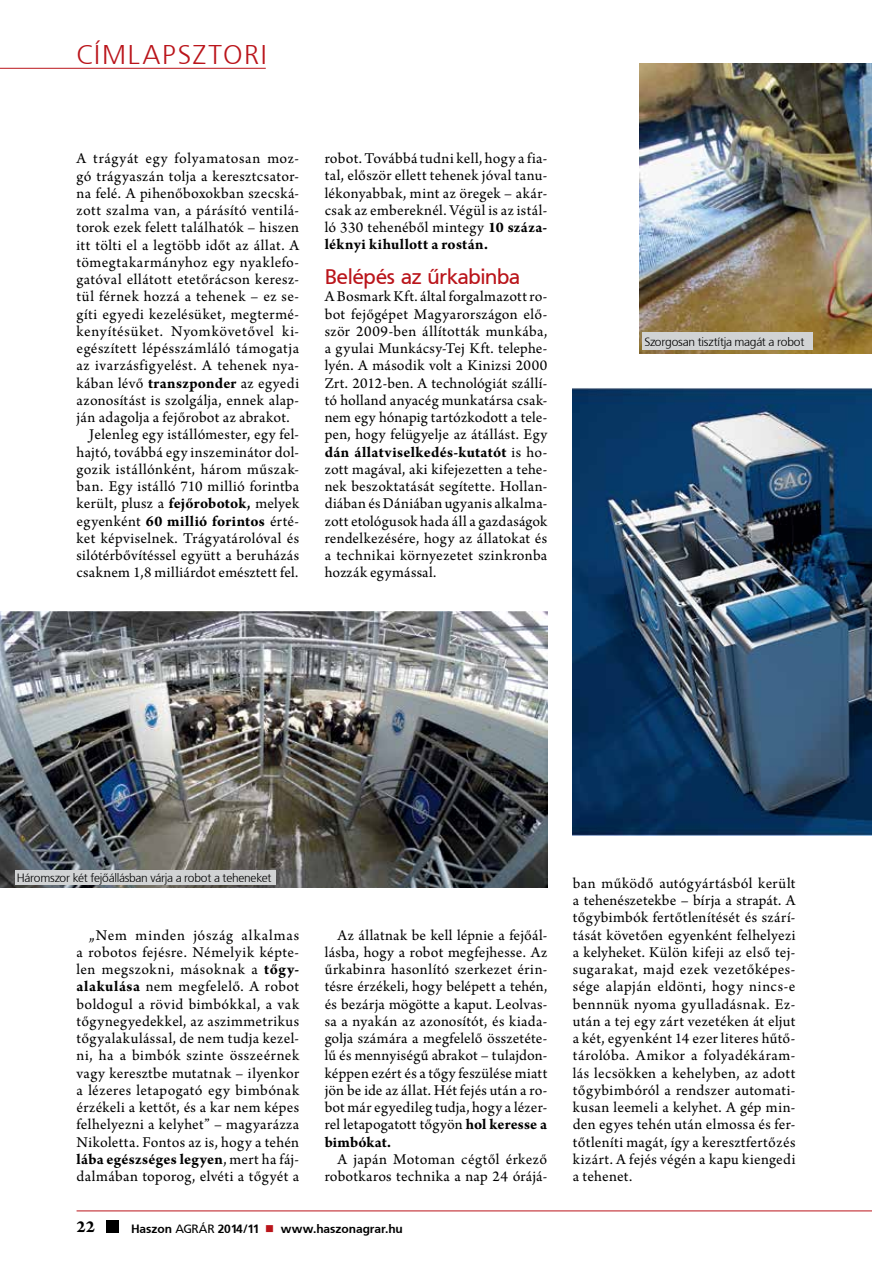
<style>
.page{position:relative;width:872px;height:1263px;background:#fff}
.page>*{position:absolute;margin:0;border:0;box-sizing:border-box;transform-origin:0 0}
.t1{font:27px "Frutiger Lt PFL";letter-spacing:.11em;color:#ba141a}
.t2{font:21px "Frutiger PFL";letter-spacing:.015em;color:#ba141a}
.t3{font:700 18px "Arno Pro";color:#000}
.t4{font:15.75px/17.2px "Arno Pro";letter-spacing:.025em;color:#000;text-align:justify}
.t5{font:700 15.75px "Arno Pro";letter-spacing:.035em;color:#000}
.t6{font:12px "Frutiger Lt PFL";letter-spacing:.015em;color:#000}
.t7{font:700 12px "Frutiger PFL";letter-spacing:.02em;color:#000}
.s1{font-weight:700}
.s2{font-weight:400}
.s3{color:#ba141a}
</style>
<div class="page">
<div style="left:106px;top:1221px;width:13px;height:12px;background:#000"></div>
<hr style="left:77px;top:1210px;width:795px;height:1px;background:#ba141a">
<hr style="left:0;top:68px;width:266px;height:1px;background:#ba141a">
<img style="left:639px;top:64px;width:233px;height:289px">
<img style="left:0;top:612px;width:547px;height:276px">
<img style="left:573px;top:388px;width:299px;height:448px">
<div style="left:642px;top:333px;width:170px;height:17px;background:#d1d3d4"></div>
<div style="left:15px;top:871px;width:261px;height:14px;background:#d1d3d4"></div>
<h1 class="t1" style="left:77px;top:37px;width:191px">CÍMLAPSZTORI</h1>
<p class="t4" style="left:77px;top:151px;width:224px">A trágyát egy folyamatosan moz-</p>
<p class="t4" style="left:77px;top:168px;width:224px">gó trágyaszán tolja a keresztcsator-</p>
<p class="t4" style="left:77px;top:185px;width:224px">na felé. A pihenőboxokban szecská-</p>
<p class="t4" style="left:77px;top:202px;width:224px">zott szalma van, a párásító ventilá-</p>
<p class="t4" style="left:77px;top:220px;width:224px">torok ezek felett találhatók – hiszen</p>
<p class="t4" style="left:77px;top:237px;width:224px">itt tölti el a legtöbb időt az állat. A</p>
<p class="t4" style="left:77px;top:254px;width:224px">tömegtakarmányhoz egy nyaklefo-</p>
<p class="t4" style="left:77px;top:271px;width:224px">gatóval ellátott etetőrácson keresz-</p>
<p class="t4" style="left:77px;top:289px;width:224px">tül férnek hozzá a tehenek – ez se-</p>
<p class="t4" style="left:77px;top:306px;width:224px">gíti egyedi kezelésüket, megtermé-</p>
<p class="t4" style="left:77px;top:323px;width:224px">kenyítésüket. Nyomkövetővel ki-</p>
<p class="t4" style="left:77px;top:340px;width:224px">egészített lépésszámláló támogatja</p>
<p class="t4" style="left:77px;top:358px;width:224px">az ivarzásfigyelést. A tehenek nya-</p>
<p class="t4" style="left:77px;top:375px;width:224px">kában lévő <span class="s1">transzponder</span> az egyedi</p>
<p class="t4" style="left:77px;top:392px;width:224px">azonosítást is szolgálja, ennek alap-</p>
<p class="t4" style="left:77px;top:409px;width:215px">ján adagolja a fejőrobot az abrakot.</p>
<p class="t4" style="left:89px;top:427px;width:211px">Jelenleg egy istállómester, egy fel-</p>
<p class="t4" style="left:77px;top:444px;width:224px">hajtó, továbbá egy inszeminátor dol-</p>
<p class="t4" style="left:77px;top:461px;width:224px">gozik istállónként, három műszak-</p>
<p class="t4" style="left:77px;top:478px;width:224px">ban. Egy istálló 710 millió forintba</p>
<p class="t4" style="left:77px;top:496px;width:224px">került, plusz a <span class="s1">fejőrobotok,</span> melyek</p>
<p class="t5" style="left:77px;top:512px;width:224px"><span class="s2">egyenként</span> 60 millió forintos <span class="s2">érté-</span></p>
<p class="t4" style="left:77px;top:530px;width:224px">ket képviselnek. Trágyatárolóval és</p>
<p class="t4" style="left:77px;top:547px;width:224px">silótérbővítéssel együtt a beruházás</p>
<p class="t4" style="left:77px;top:565px;width:223px">csaknem 1,8 milliárdot emésztett fel.</p>
<p class="t4" style="left:325px;top:151px;width:224px">robot. Továbbá tudni kell, hogy a fia&shy;tal, először ellett tehenek jóval tanu&shy;lékonyabbak, mint az öregek – akár&shy;csak az embereknél. Végül is az istál&shy;ló 330 tehenéből mintegy <span class="s1">10 száza&shy;léknyi kihullott a rostán.</span></p>
<h2 class="t2" style="left:325px;top:263px;width:196px">Belépés az űrkabinba</h2>
<p class="t4" style="left:325px;top:289px;width:224px">A Bosmark Kft. által forgalmazott ro&shy;bot fejőgépet Magyarországon elő&shy;ször 2009-ben állították munkába, a gyulai Munkácsy-Tej Kft. telephe&shy;lyén. A második volt a Kinizsi 2000<br>Zrt. 2012-ben. A technológiát szállí&shy;tó holland anyacég munkatársa csak&shy;nem egy hónapig tartózkodott a tele&shy;pen, hogy felügyelje az átállást. Egy <span class="s1">dán állatviselkedés-kutatót</span> is ho&shy;zott magával, aki kifejezetten a tehe&shy;nek beszoktatását segítette. Hollan&shy;diában és Dániában ugyanis alkalma&shy;zott etológusok hada áll a gazdaságok rendelkezésére, hogy az állatokat és a technikai környezetet szinkronba hozzák egymással.</p>
<p class="t6" style="left:644px;top:334px;width:161px">Szorgosan tisztítja magát a robot</p>
<p class="t6" style="left:17px;top:870px;width:256px">Háromszor két fejőállásban várja a robot a teheneket</p>
<p class="t4" style="left:77px;top:927px;width:224px;text-indent:13px">„Nem minden jószág alkalmas a robotos fejésre. Némelyik képte&shy;len megszokni, másoknak a <span class="s1">tőgy&shy;alakulása</span> nem megfelelő. A robot boldogul a rövid bimbókkal, a vak tőgynegyedekkel, az aszimmetrikus tőgyalakulással, de nem tudja kezel&shy;ni, ha a bimbók szinte összeérnek vagy keresztbe mutatnak – ilyenkor a lézeres letapogató egy bimbónak érzékeli a kettőt, és a kar nem képes felhelyezni a kelyhet” – magyarázza Nikoletta. Fontos az is, hogy a tehén <span class="s1">lába egészséges legyen</span>, mert ha fáj&shy;dalmában toporog, elvéti a tőgyét a</p>
<p class="t4" style="left:325px;top:927px;width:224px;text-indent:13px">Az állatnak be kell lépnie a fejőál&shy;lásba, hogy a robot megfejhesse. Az űrkabinra hasonlító szerkezet érin&shy;tésre érzékeli, hogy belépett a tehén, és bezárja mögötte a kaput. Leolvas&shy;sa a nyakán az azonosítót, és kiada&shy;golja számára a megfelelő összetéte&shy;lű és mennyiségű abrakot – tulajdon&shy;képpen ezért és a tőgy feszülése miatt jön be ide az állat. Hét fejés után a ro&shy;bot már egyedileg tudja, hogy a lézer&shy;rel letapogatott tőgyön <span class="s1">hol keresse a bimbókat.</span></p>
<p class="t4" style="left:325px;top:1151px;width:224px;text-align:right">A japán Motoman cégtől érkező robotkaros technika a nap 24 órájá-</p>
<p class="t3" style="left:77px;top:1216px;width:20px">22</p>
<p class="t7" style="left:131px;top:1221px;width:273px">Haszon <span class="s2">AGRÁR</span> 2014/11 <span class="s3">■</span> www.haszonagrar.hu</p>
<p class="t4" style="left:573px;top:875px;width:224px">ban működő autógyártásból került a tehenészetekbe – bírja a strapát. A tőgybimbók fertőtlenítését és szárí&shy;tását követően egyenként felhelyezi a kelyheket. Külön kifeji az első tej&shy;sugarakat, majd ezek vezetőképes&shy;sége alapján eldönti, hogy nincs-e bennnük nyoma gyulladásnak. Ez&shy;után a tej egy zárt vezetéken át eljut a két, egyenként 14 ezer literes hűtő&shy;tárolóba. Amikor a folyadékáram&shy;lás lecsökken a kehelyben, az adott tőgybimbóról a rendszer automati&shy;kusan leemeli a kelyhet. A gép min&shy;den egyes tehén után elmossa és fer&shy;tőtleníti magát, így a keresztfertőzés kizárt. A fejés végén a kapu kiengedi a tehenet.</p>
</div>
